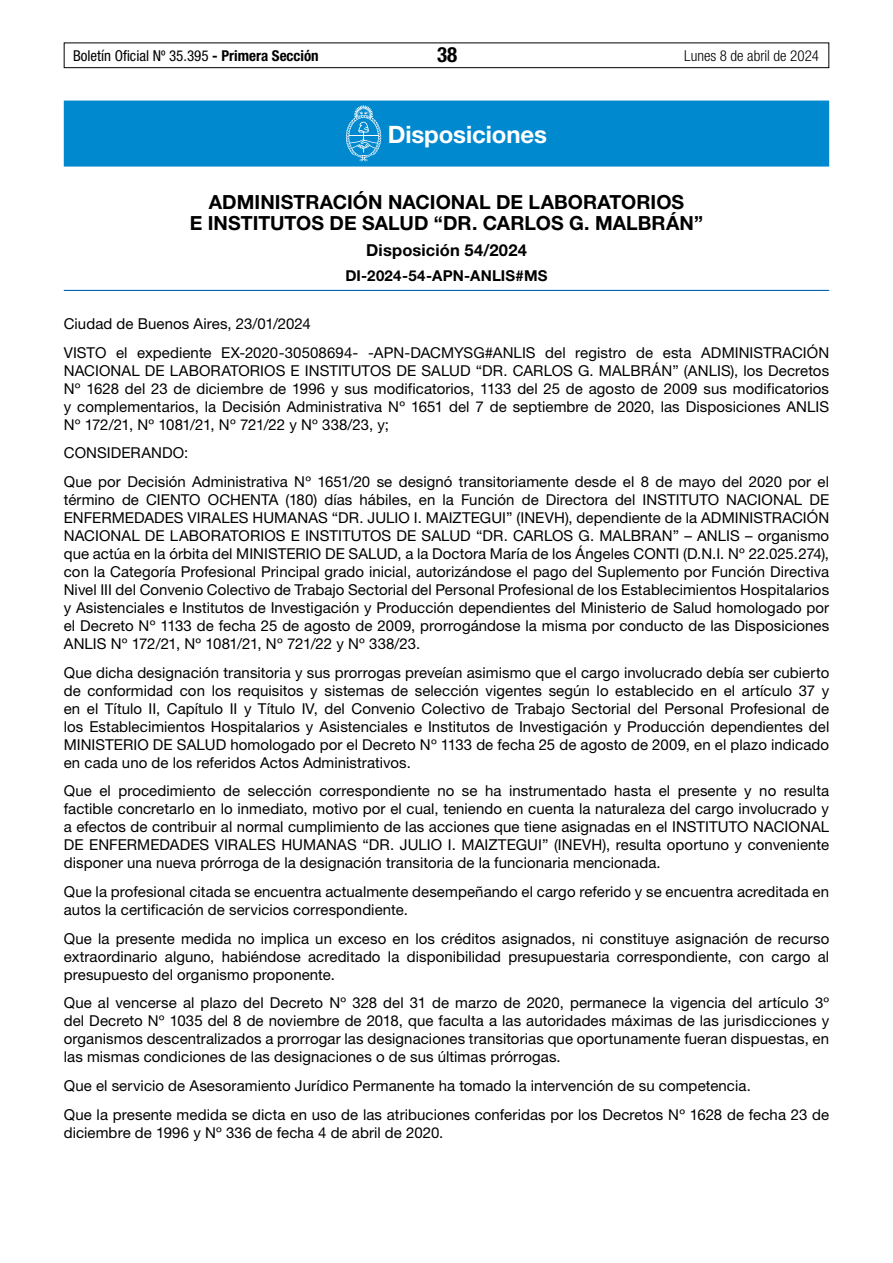
<style>
.page{position:relative;width:893px;height:1263px;background:#fff}
.page>*{position:absolute;margin:0;border:0;box-sizing:border-box;transform-origin:0 0}
.t1{font:700 24px "Helvetica Neue LT Std";letter-spacing:-.005em;color:#fff}
.t2{font:700 condensed 21px "Helvetica Neue LT Std";color:#000}
.t3{font:700 19.5px/21px "Helvetica Neue LT Std";letter-spacing:.005em;color:#000;text-align:center}
.t4{font:700 16.5px "Helvetica Neue LT Std";letter-spacing:.01em;color:#000}
.t5{font:15px/18px "Helvetica Neue LT Std";letter-spacing:.005em;color:#000;text-align:justify}
.t6{font:condensed 15px "Helvetica Neue LT Std";color:#000}
.t7{font:700 15px "Helvetica Neue LT Std";letter-spacing:.015em;color:#000}
.t8{font:300 condensed 15px "Helvetica Neue LT Std";color:#000}
.s1{font-weight:700}
</style>
<div class="page">
<div style="left:64px;top:43px;width:765px;height:25px;border:1px solid #000"></div>
<div style="left:64px;top:101px;width:765px;height:66px;background:#0089cf"></div>
<hr style="left:64px;top:290px;width:765px;height:1px;background:#0066b3">
<svg style="left:346px;top:105px;width:35px;height:56px"></svg>
<p class="t6" style="left:73px;top:47px;width:247px">Boletín Oficial Nº 35.395 <span class="s1">- Primera Sección</span></p>
<h2 class="t2" style="left:437px;top:42px;width:22px">38</h2>
<p class="t8" style="left:684px;top:47px;width:136px">Lunes 8 de abril de 2024</p>
<h1 class="t1" style="left:388px;top:120px;width:161px">Disposiciones</h1>
<h3 class="t3" style="left:190px;top:191px;width:515px">ADMINISTRACIÓN NACIONAL DE LABORATORIOS<br>E INSTITUTOS DE SALUD “DR. CARLOS G. MALBRÁN”</h3>
<p class="t4" style="left:366px;top:240px;width:162px">Disposición 54/2024</p>
<p class="t7" style="left:345px;top:267px;width:204px">DI-2024-54-APN-ANLIS#MS</p>
<p class="t5" style="left:64px;top:309px;width:767px;line-height:28.7px">Ciudad de Buenos Aires, 23/01/2024<br>VISTO el expediente EX-2020-30508694- -APN-DACMYSG#ANLIS del registro de esta ADMINISTRACIÓN</p>
<p class="t5" style="left:64px;top:361px;width:767px">NACIONAL DE LABORATORIOS E INSTITUTOS DE SALUD “DR. CARLOS G. MALBRÁN” (ANLIS), los Decretos Nº 1628 del 23 de diciembre de 1996 y sus modificatorios, 1133 del 25 de agosto de 2009 sus modificatorios y complementarios, la Decisión Administrativa Nº 1651 del 7 de septiembre de 2020, las Disposiciones ANLIS Nº 172/21, Nº 1081/21, Nº 721/22 y Nº 338/23, y;</p>
<p class="t5" style="left:64px;top:438px;width:767px;line-height:28.7px">CONSIDERANDO:<br>Que por Decisión Administrativa Nº 1651/20 se designó transitoriamente desde el 8 de mayo del 2020 por el</p>
<p class="t5" style="left:64px;top:490px;width:767px">término de CIENTO OCHENTA (180) días hábiles, en la Función de Directora del INSTITUTO NACIONAL DE ENFERMEDADES VIRALES HUMANAS “DR. JULIO I. MAIZTEGUI” (INEVH), dependiente de la ADMINISTRACIÓN NACIONAL DE LABORATORIOS E INSTITUTOS DE SALUD “DR. CARLOS G. MALBRAN” – ANLIS – organismo que actúa en la órbita del MINISTERIO DE SALUD, a la Doctora María de los Ángeles CONTI (D.N.I. Nº 22.025.274), con la Categoría Profesional Principal grado inicial, autorizándose el pago del Suplemento por Función Directiva Nivel III del Convenio Colectivo de Trabajo Sectorial del Personal Profesional de los Establecimientos Hospitalarios y Asistenciales e Institutos de Investigación y Producción dependientes del Ministerio de Salud homologado por el Decreto Nº 1133 de fecha 25 de agosto de 2009, prorrogándose la misma por conducto de las Disposiciones ANLIS Nº 172/21, Nº 1081/21, Nº 721/22 y Nº 338/23.</p>
<p class="t5" style="left:64px;top:663px;width:767px">Que dicha designación transitoria y sus prorrogas preveían asimismo que el cargo involucrado debía ser cubierto de conformidad con los requisitos y sistemas de selección vigentes según lo establecido en el artículo 37 y en el Título II, Capítulo II y Título IV, del Convenio Colectivo de Trabajo Sectorial del Personal Profesional de los Establecimientos Hospitalarios y Asistenciales e Institutos de Investigación y Producción dependientes del MINISTERIO DE SALUD homologado por el Decreto Nº 1133 de fecha 25 de agosto de 2009, en el plazo indicado en cada uno de los referidos Actos Administrativos.</p>
<p class="t5" style="left:64px;top:782px;width:767px">Que el procedimiento de selección correspondiente no se ha instrumentado hasta el presente y no resulta factible concretarlo en lo inmediato, motivo por el cual, teniendo en cuenta la naturaleza del cargo involucrado y a efectos de contribuir al normal cumplimiento de las acciones que tiene asignadas en el INSTITUTO NACIONAL DE ENFERMEDADES VIRALES HUMANAS “DR. JULIO I. MAIZTEGUI” (INEVH), resulta oportuno y conveniente disponer una nueva prórroga de la designación transitoria de la funcionaria mencionada.</p>
<p class="t5" style="left:64px;top:882px;width:767px">Que la profesional citada se encuentra actualmente desempeñando el cargo referido y se encuentra acreditada en autos la certificación de servicios correspondiente.</p>
<p class="t5" style="left:64px;top:929px;width:767px">Que la presente medida no implica un exceso en los créditos asignados, ni constituye asignación de recurso extraordinario alguno, habiéndose acreditado la disponibilidad presupuestaria correspondiente, con cargo al presupuesto del organismo proponente.</p>
<p class="t5" style="left:64px;top:994px;width:767px">Que al vencerse al plazo del Decreto Nº 328 del 31 de marzo de 2020, permanece la vigencia del artículo 3º del Decreto Nº 1035 del 8 de noviembre de 2018, que faculta a las autoridades máximas de las jurisdicciones y organismos descentralizados a prorrogar las designaciones transitorias que oportunamente fueran dispuestas, en las mismas condiciones de las designaciones o de sus últimas prórrogas.</p>
<p class="t5" style="left:64px;top:1071px;width:767px;line-height:28.7px">Que el servicio de Asesoramiento Jurídico Permanente ha tomado la intervención de su competencia.<br>Que la presente medida se dicta en uso de las atribuciones conferidas por los Decretos Nº 1628 de fecha 23 de</p>
<p class="t5" style="left:64px;top:1123px;width:381px">diciembre de 1996 y Nº 336 de fecha 4 de abril de 2020.</p>
</div>
